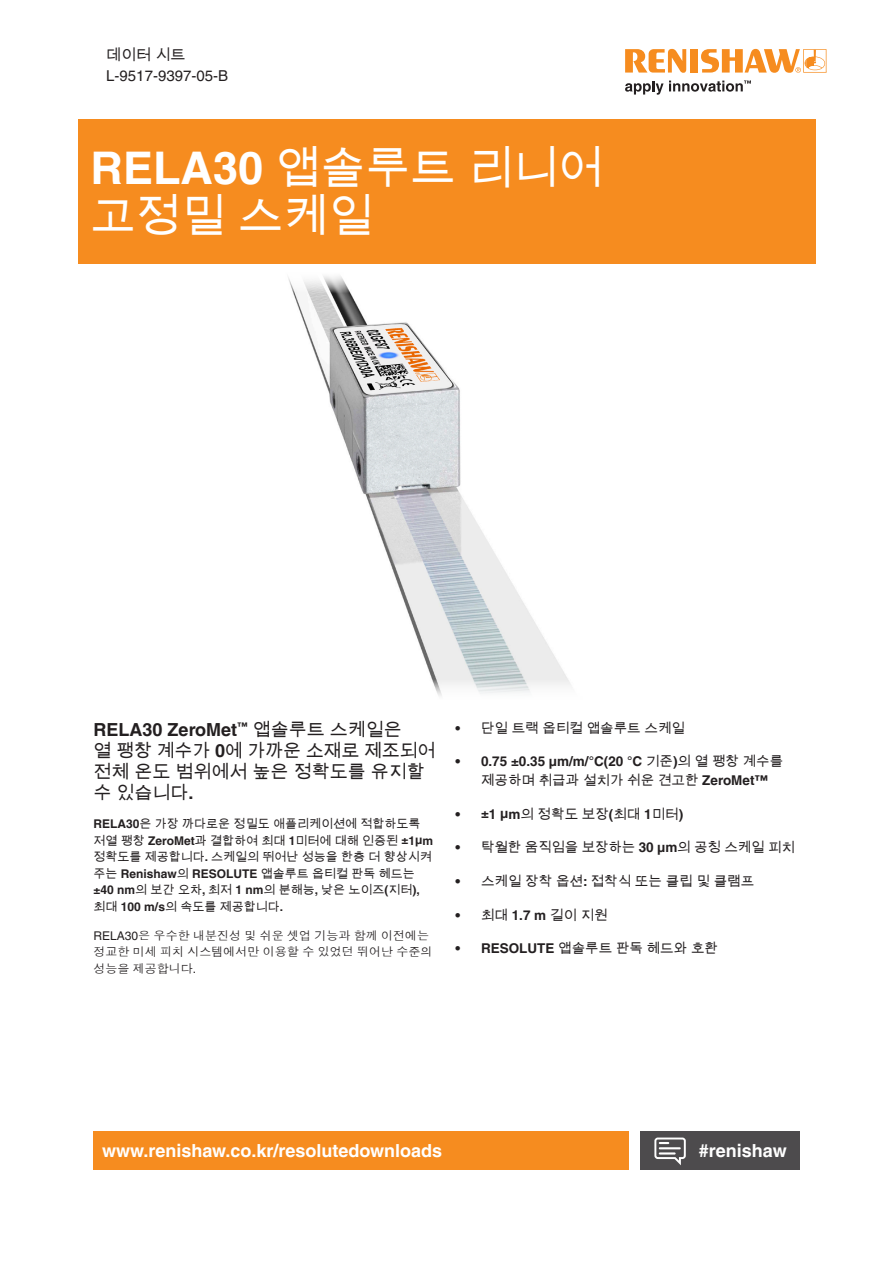
<style>
.page{position:relative;width:893px;height:1263px;background:#fff}
.page>*{position:absolute;margin:0;border:0;box-sizing:border-box;transform-origin:0 0}
.Headline_30pt_BOLD{font:45px/48px "Arial Unicode MS";color:#fff}
.Heading_4__12pt_bold{font:18px/21px "Arial Unicode MS";color:#231f20}
.back_page_URL_white___hashtag{font:700 18px "Helvetica LT Pro";color:#fff}
._10pt_Body_Text{font:15px "Helvetica LT Pro";color:#231f20}
._10pt_Body_Text-2{font:15px "Arial Unicode MS";color:#231f20}
.t1{font:13.5px "Arial Unicode MS";color:#231f20}
.t2{font:700 13.5px/18.8px "Helvetica LT Pro";color:#231f20}
._8pt_Body_Text_Bold{font:12px/16.5px "Arial Unicode MS";color:#231f20}
._8pt_Body_Text{font:12px/16.5px "Dotum Che";color:#231f20}
.s1{font-family:"Helvetica LT Pro";font-weight:700}
.s2{font-family:"Helvetica LT Pro"}
.s3{font-family:"Arial Unicode MS";font-weight:400}
</style>
<div class="page">
<div style="left:639px;top:1131px;width:160px;height:38px;background:#4d4b4d"></div>
<svg style="left:654px;top:1137px;width:32px;height:28px"></svg>
<div style="left:78px;top:119px;width:737px;height:145px;background:#f68c1f"></div>
<div style="left:94px;top:1131px;width:535px;height:38px;background:#f68c1f"></div>
<img style="left:288px;top:276px;width:283px;height:420px">
<svg style="left:625px;top:49px;width:61px;height:24px"></svg>
<div style="left:690px;top:49px;width:8px;height:24px;background:#f68c1f"></div>
<svg style="left:701px;top:49px;width:125px;height:24px"></svg>
<svg style="left:625px;top:80px;width:126px;height:15px"></svg>
<p class="_10pt_Body_Text-2" style="left:106px;top:43px;width:81px">데이터 시트</p>
<p class="_10pt_Body_Text" style="left:106px;top:67px;width:123px">L-9517-9397-05-B</p>
<p class="Headline_30pt_BOLD" style="left:91px;top:143px;width:514px"><span class="s1">RELA30</span> 앱솔루트 리니어 고정밀 스케일</p>
<p class="Heading_4__12pt_bold" style="left:94px;top:719px;width:343px"><span class="s1">RELA30 ZeroMet</span><sup>™</sup> 앱솔루트 스케일은<br>열 팽창 계수가 <span class="s1">0</span>에 가까운 소재로 제조되어 전체 온도 범위에서 높은 정확도를 유지할 수 있습니다<span class="s1">.</span></p>
<p class="_8pt_Body_Text_Bold" style="left:94px;top:815px;width:341px"><span class="s1">RELA30</span>은 가장 까다로운 정밀도 애플리케이션에 적합하도록 저열 팽창 <span class="s1">ZeroMet</span>과 결합하여 최대 <span class="s1">1</span>미터에 대해 인증된 <span class="s1">±1μm </span>정확도를 제공합니다<span class="s1">.</span> 스케일의 뛰어난 성능을 한층 더 향상시켜 주는 <span class="s1">Renishaw</span>의 <span class="s1">RESOLUTE</span> 앱솔루트 옵티컬 판독 헤드는 <span class="s1">±40 nm</span>의 보간 오차<span class="s1">,</span> 최저 <span class="s1">1 nm</span>의 분해능<span class="s1">,</span> 낮은 노이즈<span class="s1">(</span>지터<span class="s1">), </span>최대 <span class="s1">100 m/s</span>의 속도를 제공합니다<span class="s1">.</span></p>
<p class="_8pt_Body_Text" style="left:94px;top:927px;width:340px"><span class="s2">RELA30</span>은 우수한 내분진성 및 쉬운 셋업 기능과 함께 이전에는 정교한 미세 피치 시스템에서만 이용할 수 있었던 뛰어난 수준의 성능을 제공합니다<span class="s2">.</span></p>
<p class="t1" style="left:455px;top:718px;width:231px"><span class="s1">•</span> 단일 트랙 옵티컬 앱솔루트 스케일</p>
<p class="t2" style="left:481px;top:752px;width:304px;text-indent:-26px">• 0.75 ±0.35 μm/m/°C(20 °C <span class="s3">기준</span>)<span class="s3">의 열 팽창 계수를 제공하며 취급과 설치가 쉬운 견고한</span> ZeroMet™</p>
<p class="t1" style="left:455px;top:804px;width:229px"><span class="s1">• ±1 μm</span>의 정확도 보장<span class="s1">(</span>최대 <span class="s1">1</span>미터<span class="s1">)</span></p>
<p class="t1" style="left:455px;top:838px;width:341px"><span class="s1">•</span> 탁월한 움직임을 보장하는 <span class="s1">30 μm</span>의 공칭 스케일 피치</p>
<p class="t1" style="left:455px;top:871px;width:300px"><span class="s1">•</span> 스케일 장착 옵션<span class="s1">:</span> 접착식 또는 클립 및 클램프</p>
<p class="t1" style="left:455px;top:905px;width:154px"><span class="s1">•</span> 최대 <span class="s1">1.7 m</span> 길이 지원</p>
<p class="t1" style="left:455px;top:939px;width:264px"><span class="s1">• RESOLUTE</span> 앱솔루트 판독 헤드와 호환</p>
<p class="back_page_URL_white___hashtag" style="left:102px;top:1139px;width:342px">www.renishaw.co.kr/resolutedownloads</p>
<h2 class="back_page_URL_white___hashtag" style="left:699px;top:1139px;width:89px">#renishaw</h2>
</div>
